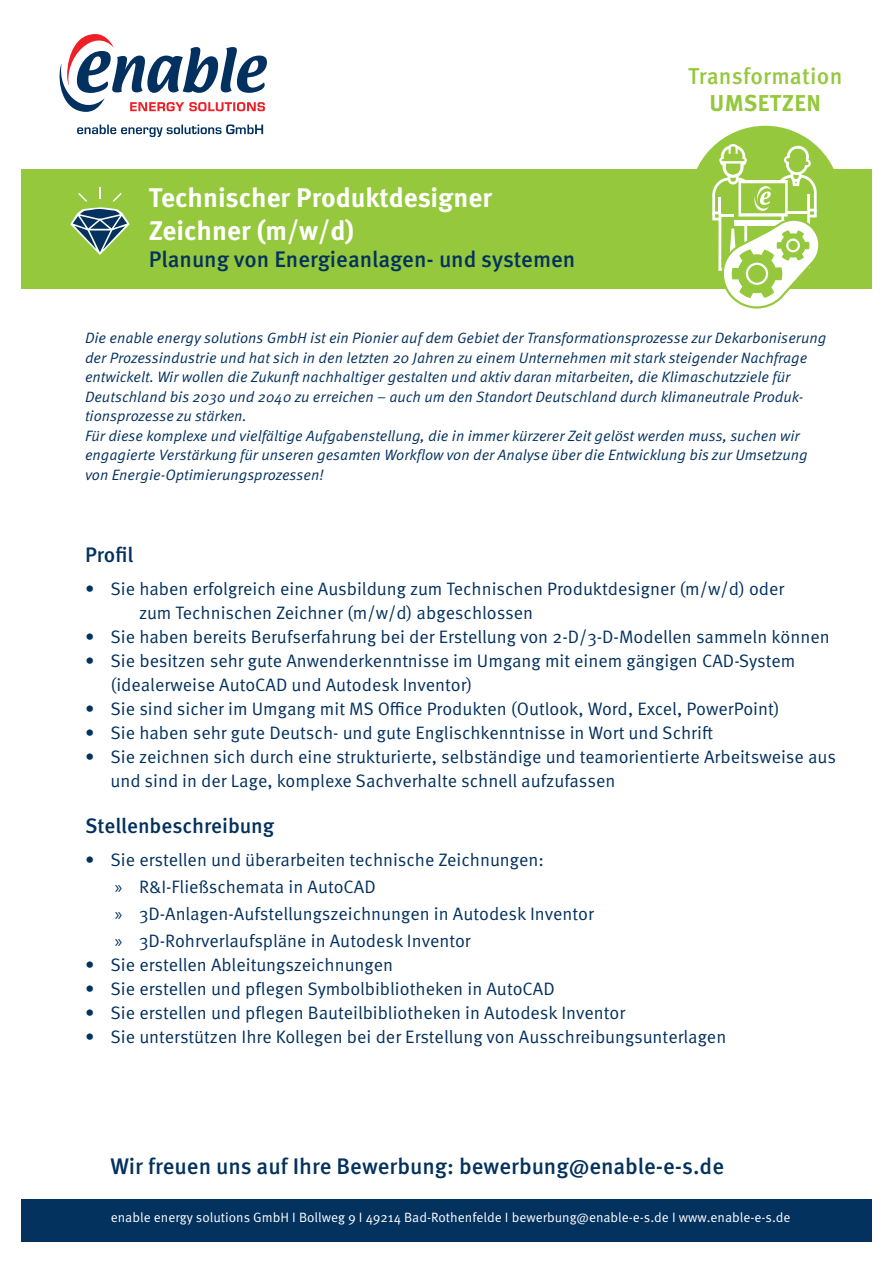
<style>
.page{position:relative;width:893px;height:1263px;background:#fff}
.page>*{position:absolute;margin:0;border:0;box-sizing:border-box;transform-origin:0 0}
.t1{font:700 27px/32.4px "Meta Pro";color:#fff}
.t2{font:500 22.95px "Meta Pro";letter-spacing:.01em;color:#95c83d}
.t3{font:700 22.95px "Meta Pro";letter-spacing:.02em;color:#95c83d}
.t4{font:500 22.5px "Meta Pro";color:#04325e}
.t5{font:500 21px "Meta Pro";color:#03315f}
.t6{font:18px/24px "Meta Pro Norm";color:#03315f}
.t7{font:15px/19.5px "Meta Pro Norm Ita";color:#03315f}
.t8{font:13.5px "Meta Pro Norm";color:#fff}
.s1{font-family:"Myriad Pro"}
</style>
<div class="page">
<div style="left:21px;top:1199px;width:851px;height:43px;background:#04325f"></div>
<div style="left:21px;top:170px;width:851px;height:119px;background:#95c83d"></div>
<svg style="left:70px;top:187px;width:60px;height:68px"></svg>
<svg style="left:77px;top:124px;width:186px;height:13px"></svg>
<svg style="left:59px;top:34px;width:208px;height:78px"></svg>
<div style="left:689px;top:126px;width:152px;height:152px;background:#95c83d;border-radius:50%"></div>
<svg style="left:712px;top:144px;width:108px;height:165px"></svg>
<svg style="left:786px;top:239px;width:14px;height:13px"></svg>
<div style="left:788px;top:241px;width:10px;height:9px;background:#95c83d;border-radius:50%"></div>
<h1 class="t1" style="left:149px;top:180px;width:345px">Technischer Produktdesigner<br>Zeichner (m/w/d)</h1>
<p class="t4" style="left:149px;top:242px;width:428px">Planung von Energieanlagen- und systemen</p>
<p class="t2" style="left:688px;top:58px;width:156px">Transformation</p>
<p class="t3" style="left:709px;top:85px;width:113px">UMSETZEN</p>
<p class="t7" style="left:85px;top:327px;width:743px">Die enable energy solutions GmbH ist ein Pionier auf dem Gebiet der Transformationsprozesse zur Dekarboniserung der Prozessindustrie und hat sich in den letzten 20 Jahren zu einem Unternehmen mit stark steigender Nachfrage entwickelt. Wir wollen die Zukunft nachhaltiger gestalten und aktiv daran mitarbeiten, die Klimaschutzziele für Deutschland bis 2030 und 2040 zu erreichen – auch um den Standort Deutschland durch klimaneutrale Produk&shy;tionsprozesse zu stärken.<br>Für diese komplexe und vielfältige Aufgabenstellung, die in immer kürzerer Zeit gelöst werden muss, suchen wir engagierte Verstärkung für unseren gesamten Workflow von der Analyse über die Entwicklung bis zur Umsetzung von Energie-Optimierungsprozessen!</p>
<p class="t5" style="left:85px;top:539px;width:50px">Profil</p>
<p class="t6" style="left:139px;top:576px;width:647px;text-indent:-54px">• Sie haben erfolgreich eine Ausbildung zum Technischen Produktdesigner (m/w/d) oder zum Technischen Zeichner (m/w/d) abgeschlossen</p>
<p class="t6" style="left:85px;top:624px;width:746px">• Sie haben bereits Berufserfahrung bei der Erstellung von 2-D/3-D-Modellen sammeln können</p>
<p class="t6" style="left:111px;top:648px;width:686px;text-indent:-26px">• Sie besitzen sehr gute Anwenderkenntnisse im Umgang mit einem gängigen CAD-System (idealerweise AutoCAD und Autodesk Inventor)</p>
<p class="t6" style="left:85px;top:696px;width:696px">• Sie sind sicher im Umgang mit MS Office Produkten (Outlook, Word, Excel, PowerPoint)</p>
<p class="t6" style="left:85px;top:720px;width:629px">• Sie haben sehr gute Deutsch- und gute Englischkenntnisse in Wort und Schrift</p>
<p class="t6" style="left:111px;top:744px;width:727px;text-indent:-26px">• Sie zeichnen sich durch eine strukturierte, selbständige und teamorientierte Arbeitsweise aus und sind in der Lage, komplexe Sachverhalte schnell aufzufassen</p>
<p class="t5" style="left:85px;top:810px;width:191px">Stellenbeschreibung</p>
<p class="t6" style="left:115px;top:845px;width:481px;line-height:27px;text-indent:-30px">• Sie erstellen und überarbeiten technische Zeichnungen:<br><span class="s1">»</span> R&amp;I-Fließschemata in AutoCAD<br><span class="s1">»</span> 3D-Anlagen-Aufstellungszeichnungen in Autodesk Inventor <span class="s1">»</span> 3D-Rohrverlaufspläne in Autodesk Inventor</p>
<p class="t6" style="left:85px;top:952px;width:310px">• Sie erstellen Ableitungszeichnungen</p>
<p class="t6" style="left:85px;top:976px;width:471px">• Sie erstellen und pflegen Symbolbibliotheken in AutoCAD</p>
<p class="t6" style="left:85px;top:1000px;width:542px">• Sie erstellen und pflegen Bauteilbibliotheken in Autodesk Inventor</p>
<p class="t6" style="left:85px;top:1024px;width:643px">• Sie unterstützen Ihre Kollegen bei der Erstellung von Ausschreibungsunterlagen</p>
<p class="t4" style="left:111px;top:1148px;width:615px">Wir freuen uns auf Ihre Bewerbung: bewerbung@enable-e-s.de</p>
<p class="t8" style="left:111px;top:1207px;width:681px">enable energy solutions GmbH I Bollweg 9 I 49214 Bad-Rothenfelde I bewerbung@enable-e-s.de I www.enable-e-s.de</p>
</div>
